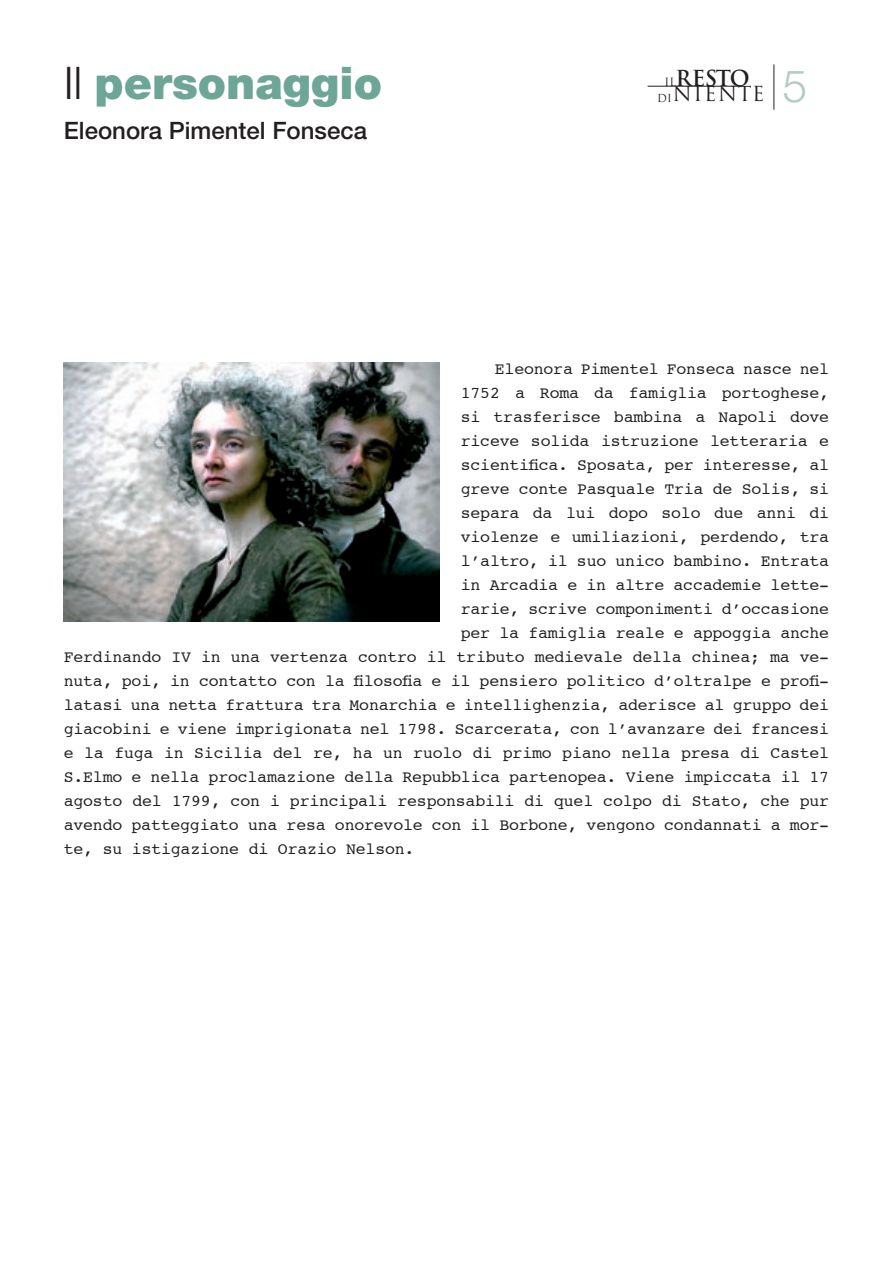
<style>
.page{position:relative;width:893px;height:1263px;background:#fff}
.page>*{position:absolute;margin:0;border:0;box-sizing:border-box;transform-origin:0 0}
.t1{font:900 45px "Helvetica Neue";color:#6da597}
.t2{font:300 44.7px "Helvetica Neue";color:#b2cbc4}
.t3{font:500 24px "Helvetica Neue";color:#231f20}
.t4{font:700 21.45px "Trajan";color:#231f20}
.t5{font:20.1px "Trajan";color:#231f20}
.t6{font:16.5px "Courier";letter-spacing:-.01em;color:#231f20}
.t7{font:11.1px "Trajan";color:#231f20}
.t8{font:10.8px "Trajan";color:#231f20}
.s1{font-weight:300;color:#231f20}
</style>
<div class="page">
<hr style="left:648px;top:86px;width:94px;height:1px;background:#231f20">
<hr style="left:774px;top:64px;width:1px;height:46px;background:#231f20">
<img style="left:64px;top:363px;width:376px;height:259px">
<h1 class="t1" style="left:64px;top:56px;width:320px"><span class="s1">Il</span> personaggio</h1>
<h3 class="t3" style="left:64px;top:116px;width:305px">Eleonora Pimentel Fonseca</h3>
<h3 class="t4" style="left:675px;top:65px;width:16px">RESTO</h3>
<p class="t5" style="left:673px;top:82px;width:93px">NI ENTE</p>
<p class="t7" style="left:664px;top:76px;width:7px">IL</p>
<p class="t8" style="left:657px;top:91px;width:8px">DI</p>
<h2 class="t2" style="left:782px;top:58px;width:26px">5</h2>
<p class="t6" style="left:495px;top:359px;width:336px">Eleonora Pimentel Fonseca nasce nel</p>
<p class="t6" style="left:461px;top:383px;width:370px">1752 a Roma da famiglia portoghese,</p>
<p class="t6" style="left:461px;top:407px;width:370px">si trasferisce bambina a Napoli dove</p>
<p class="t6" style="left:461px;top:431px;width:370px">riceve solida istruzione letteraria e</p>
<p class="t6" style="left:461px;top:455px;width:370px">scientifica. Sposata, per interesse, al</p>
<p class="t6" style="left:461px;top:479px;width:370px">greve conte Pasquale Tria de Solis, si</p>
<p class="t6" style="left:461px;top:503px;width:370px">separa da lui dopo solo due anni di</p>
<p class="t6" style="left:461px;top:527px;width:370px">violenze e umiliazioni, perdendo, tra</p>
<p class="t6" style="left:461px;top:551px;width:370px">l’altro, il suo unico bambino. Entrata</p>
<p class="t6" style="left:461px;top:575px;width:370px">in Arcadia e in altre accademie lette-</p>
<p class="t6" style="left:461px;top:599px;width:370px">rarie, scrive componimenti d’occasione</p>
<p class="t6" style="left:461px;top:624px;width:370px">per la famiglia reale e appoggia anche</p>
<p class="t6" style="left:64px;top:648px;width:767px">Ferdinando IV in una vertenza contro il tributo medievale della chinea; ma ve-</p>
<p class="t6" style="left:64px;top:672px;width:767px">nuta, poi, in contatto con la filosofia e il pensiero politico d’oltralpe e profi-</p>
<p class="t6" style="left:64px;top:696px;width:767px">latasi una netta frattura tra Monarchia e intellighenzia, aderisce al gruppo dei</p>
<p class="t6" style="left:64px;top:720px;width:767px">giacobini e viene imprigionata nel 1798. Scarcerata, con l’avanzare dei francesi</p>
<p class="t6" style="left:64px;top:744px;width:767px">e la fuga in Sicilia del re, ha un ruolo di primo piano nella presa di Castel</p>
<p class="t6" style="left:64px;top:768px;width:767px">S.Elmo e nella proclamazione della Repubblica partenopea. Viene impiccata il 17</p>
<p class="t6" style="left:64px;top:792px;width:767px">agosto del 1799, con i principali responsabili di quel colpo di Stato, che pur</p>
<p class="t6" style="left:64px;top:816px;width:767px">avendo patteggiato una resa onorevole con il Borbone, vengono condannati a mor-</p>
<p class="t6" style="left:64px;top:840px;width:352px">te, su istigazione di Orazio Nelson.</p>
</div>
